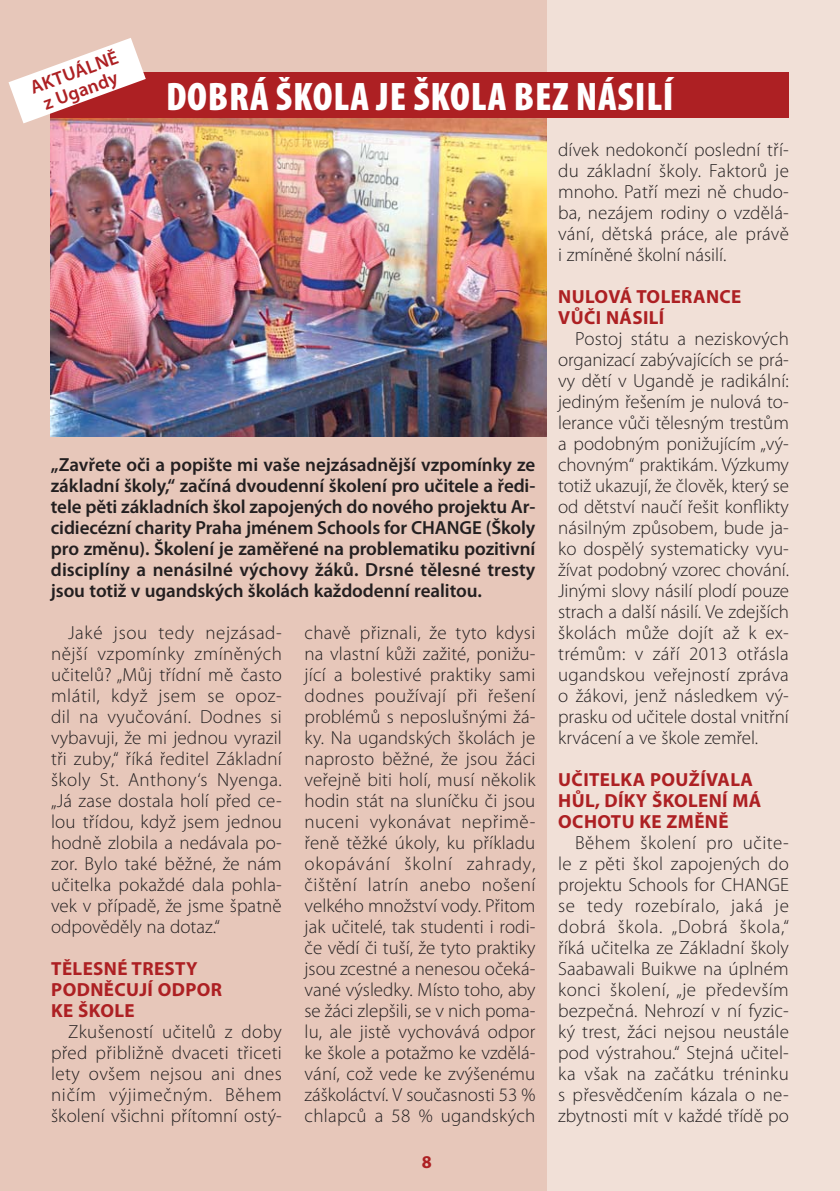
<style>
.page{position:relative;width:840px;height:1191px;background:#fff}
.page>*{position:absolute;margin:0;border:0;box-sizing:border-box;transform-origin:0 0}
.t1{font:900 condensed 40px "Myriad Pro";letter-spacing:.02em;color:#fff}
.t2{font:300 19px/21px "Myriad Pro";letter-spacing:.005em;color:#231f20;text-align:justify}
.t3{font:600 19px/21px "Myriad Pro";letter-spacing:-.005em;color:#231f20;text-align:justify}
.t4{font:700 19px/21px "Myriad Pro";letter-spacing:.02em;color:#ad2023}
.t5{font:600 19px/19px "Myriad Pro";color:#ad2023;text-align:center}
.t6{font:700 18px "Myriad Pro";color:#ad2023}
</style>
<div class="page">
<div style="left:0;top:0;width:839px;height:1191px;background:#f1e0d7"></div>
<div style="left:0;top:0;width:546px;height:1191px;background:#e7c7ba"></div>
<img style="left:51px;top:117px;width:495px;height:320px">
<div style="left:51px;top:72px;width:737px;height:45px;background:#ad2023"></div>
<svg style="left:9px;top:38px;width:137px;height:85px"></svg>
<p class="t5" style="left:28px;top:81px;width:94px;rotate:-20deg">AKTUÁLNĚ z Ugandy</p>
<h1 class="t1" style="left:166px;top:81px;width:509px">DOBRÁ ŠKOLA JE ŠKOLA BEZ NÁSILÍ</h1>
<p class="t3" style="left:51px;top:456px;width:486px">„Zavřete oči a popište mi vaše nejzásadnější vzpomínky ze základní školy,“ začíná dvoudenní školení pro učitele a ředi&shy;tele pěti základních škol zapojených do nového projektu Ar&shy;cidiecézní charity Praha jménem Schools for CHANGE (Školy pro změnu). Školení je zaměřené na problematiku pozitivní disciplíny a nenásilné výchovy žáků. Drsné tělesné tresty jsou totiž v ugandských školách každodenní realitou.</p>
<p class="t2" style="left:51px;top:624px;width:232px;text-indent:17px">Jaké jsou tedy nejzásad&shy;nější vzpomínky zmíněných učitelů? „Můj třídní mě často mlátil, když jsem se opoz&shy;dil na vyučování. Dodnes si vybavuji, že mi jednou vyrazil tři zuby,“ říká ředitel Základní školy St. Anthony‘s Nyenga. „Já zase dostala holí před ce&shy;lou třídou, když jsem jednou hodně zlobila a nedávala po&shy;zor. Bylo také běžné, že nám učitelka pokaždé dala pohla&shy;vek v případě, že jsme špatně odpověděly na dotaz.“</p>
<p class="t4" style="left:51px;top:960px;width:172px">TĚLESNÉ TRESTY<br>PODNĚCUJÍ ODPOR<br>KE ŠKOLE</p>
<p class="t2" style="left:51px;top:1023px;width:232px;text-indent:17px">Zkušeností učitelů z doby před přibližně dvaceti třiceti lety ovšem nejsou ani dnes ničím výjimečným. Během školení všichni přítomní ostý-</p>
<p class="t2" style="left:304px;top:624px;width:232px">chavě přiznali, že tyto kdysi na vlastní kůži zažité, ponižu&shy;jící a bolestivé praktiky sami dodnes používají při řešení problémů s neposlušnými žá&shy;ky. Na ugandských školách je naprosto běžné, že jsou žáci veřejně biti holí, musí několik hodin stát na sluníčku či jsou nuceni vykonávat nepřimě&shy;řeně těžké úkoly, ku příkladu okopávání školní zahrady, čištění latrín anebo nošení velkého množství vody. Přitom jak učitelé, tak studenti i rodi&shy;če vědí či tuší, že tyto praktiky jsou zcestné a nenesou očeká&shy;vané výsledky. Místo toho, aby se žáci zlepšili, se v nich poma&shy;lu, ale jistě vychovává odpor ke škole a potažmo ke vzdělá&shy;vání, což vede ke zvýšenému záškoláctví. V současnosti 53 % chlapců a 58 % ugandských</p>
<p class="t6" style="left:421px;top:1155px;width:11px">8</p>
<p class="t2" style="left:557px;top:141px;width:232px">dívek nedokončí poslední tří&shy;du základní školy. Faktorů je mnoho. Patří mezi ně chudo&shy;ba, nezájem rodiny o vzdělá&shy;vání, dětská práce, ale právě i zmíněné školní násilí.</p>
<p class="t4" style="left:558px;top:288px;width:184px">NULOVÁ TOLERANCE<br>VŮČI NÁSILÍ</p>
<p class="t2" style="left:557px;top:330px;width:232px;text-indent:17px">Postoj státu a neziskových organizací zabývajících se prá&shy;vy dětí v Ugandě je radikální: jediným řešením je nulová to&shy;lerance vůči tělesným trestům a podobným ponižujícím „vý&shy;chovným“ praktikám. Výzkumy totiž ukazují, že člověk, který se od dětství naučí řešit konflikty násilným způsobem, bude ja&shy;ko dospělý systematicky vyu&shy;žívat podobný vzorec chování.<br>Jinými slovy násilí plodí pouze strach a další násilí. Ve zdejších školách může dojít až k ex&shy;trémům: v září 2013 otřásla ugandskou veřejností zpráva o žákovi, jenž následkem vý&shy;prasku od učitele dostal vnitřní krvácení a ve škole zemřel.</p>
<p class="t4" style="left:558px;top:771px;width:204px">UČITELKA POUŽÍVALA<br>HŮL, DÍKY ŠKOLENÍ MÁ<br>OCHOTU KE ZMĚNĚ</p>
<p class="t2" style="left:557px;top:834px;width:232px;text-indent:17px">Během školení pro učite&shy;le z pěti škol zapojených do projektu Schools for CHANGE se tedy rozebíralo, jaká je dobrá škola. „Dobrá škola,“ říká učitelka ze Základní školy Saabawali Buikwe na úplném konci školení, „je především bezpečná. Nehrozí v ní fyzic&shy;ký trest, žáci nejsou neustále pod výstrahou.“ Stejná učitel&shy;ka však na začátku tréninku s přesvědčením kázala o ne&shy;zbytnosti mít v každé třídě po</p>
</div>
